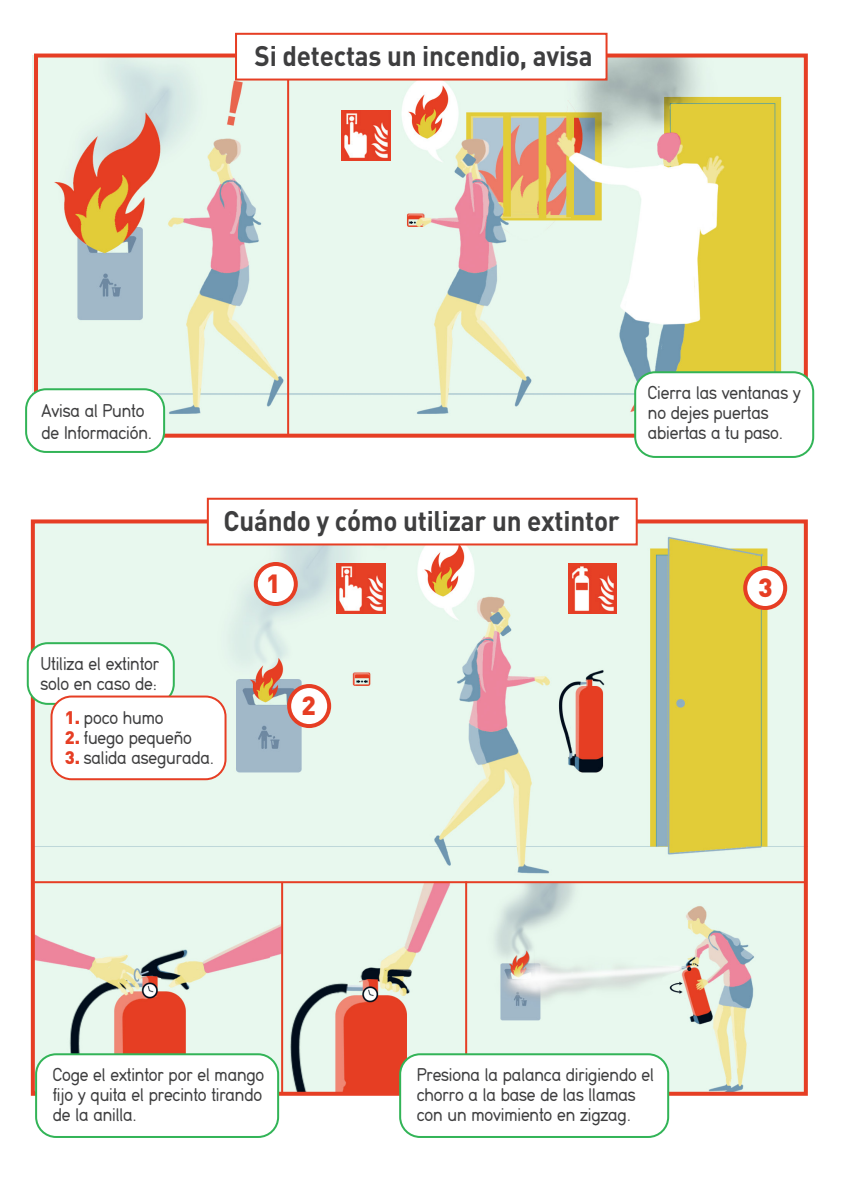
<style>
.page{position:relative;width:842px;height:1191px;background:#fff}
.page>*{position:absolute;margin:0;border:0;box-sizing:border-box;transform-origin:0 0}
.t1{font:700 28px "DIN";letter-spacing:-.01em;color:#3e3e3f;scale:.93 1}
.t2{font:900 26px "DIN";color:#e63e24}
.t3{font:19.4px/20px "Din 16";letter-spacing:-.01em;color:#3e3e3f;scale:.93 1}
.s1{font-family:"DIN";font-weight:900;font-size:18px;color:#e63e24}
</style>
<div class="page">
<img style="left:33px;top:55px;width:770px;height:378px">
<div style="left:34px;top:54px;width:774px;height:384px;border:4px solid #e63e24"></div>
<img style="left:36px;top:524px;width:767px;height:566px">
<hr style="left:287px;top:56px;width:2px;height:379px;background:#e63e24">
<div style="left:26px;top:389px;width:138px;height:63px;background:#fff;border-radius:20px"></div>
<div style="left:25px;top:388px;width:140px;height:65px;border:2px solid #32b457;border-radius:20px"></div>
<div style="left:235px;top:33px;width:372px;height:48px;background:#fff;border:2px solid #e63e24"></div>
<hr style="left:465px;top:881px;width:2px;height:216px;background:#e63e24">
<hr style="left:281px;top:882px;width:2px;height:211px;background:#e63e24">
<hr style="left:34px;top:881px;width:771px;height:2px;background:#e63e24">
<div style="left:28px;top:643px;width:146px;height:61px;background:#fff;border-radius:20px"></div>
<div style="left:27px;top:642px;width:148px;height:63px;border:2px solid #32b457;border-radius:20px"></div>
<div style="left:36px;top:1054px;width:242px;height:83px;background:#fff;border-radius:20px"></div>
<div style="left:35px;top:1053px;width:244px;height:85px;border:2px solid #32b457;border-radius:20px"></div>
<div style="left:400px;top:1054px;width:268px;height:83px;background:#fff;border-radius:20px"></div>
<div style="left:399px;top:1053px;width:270px;height:85px;border:2px solid #32b457;border-radius:20px"></div>
<div style="left:207px;top:498px;width:431px;height:47px;background:#fff;border:2px solid #e63e24"></div>
<img style="left:342px;top:111px;width:48px;height:50px">
<img style="left:337px;top:563px;width:48px;height:50px">
<div style="left:52px;top:696px;width:174px;height:83px;background:#fff;border-radius:20px"></div>
<div style="left:51px;top:695px;width:176px;height:85px;border:2px solid #e63e24;border-radius:20px"></div>
<img style="left:569px;top:563px;width:48px;height:50px">
<div style="left:256px;top:564px;width:40px;height:40px;background:#fff;border-radius:50%"></div>
<div style="left:254px;top:562px;width:44px;height:44px;border:4px solid #e63e24;border-radius:50%"></div>
<div style="left:289px;top:686px;width:40px;height:40px;background:#fff;border-radius:50%"></div>
<div style="left:287px;top:684px;width:44px;height:44px;border:4px solid #e63e24;border-radius:50%"></div>
<div style="left:745px;top:568px;width:40px;height:40px;background:#fff;border-radius:50%"></div>
<div style="left:743px;top:566px;width:44px;height:44px;border:4px solid #e63e24;border-radius:50%"></div>
<div style="left:635px;top:372px;width:178px;height:85px;background:#fff;border-radius:20px"></div>
<div style="left:634px;top:371px;width:180px;height:87px;border:2px solid #32b457;border-radius:20px"></div>
<h1 class="t1" style="left:255px;top:38px;width:365px">Si detectas un incendio, avisa</h1>
<p class="t3" style="left:41px;top:399px;width:121px;line-height:22px">Avisa al Punto de Información.</p>
<h1 class="t1" style="left:223px;top:503px;width:428px">Cuándo y cómo utilizar un extintor</h1>
<h2 class="t2" style="left:266px;top:566px;width:16px">1</h2>
<p class="t3" style="left:40px;top:654px;width:129px">Utiliza el extintor solo en caso de:</p>
<p class="t3" style="left:65px;top:707px;width:108px"><span class="s1">1.</span> poco humo</p>
<p class="t3" style="left:65px;top:727px;width:138px"><span class="s1">2.</span> fuego pequeño</p>
<p class="t3" style="left:65px;top:747px;width:162px"><span class="s1">3.</span> salida asegurada.</p>
<h2 class="t2" style="left:302px;top:688px;width:16px">2</h2>
<p class="t3" style="left:648px;top:383px;width:166px">Cierra las ventanas y no dejes puertas abiertas a tu paso.</p>
<h2 class="t2" style="left:758px;top:570px;width:16px">3</h2>
<p class="t3" style="left:53px;top:1065px;width:229px;text-align:justify">Coge el extintor por el mango fijo y quita el precinto tirando de la anilla.</p>
<p class="t3" style="left:417px;top:1065px;width:257px">Presiona la palanca dirigiendo el chorro a la base de las llamas con un movimiento en zigzag.</p>
</div>
